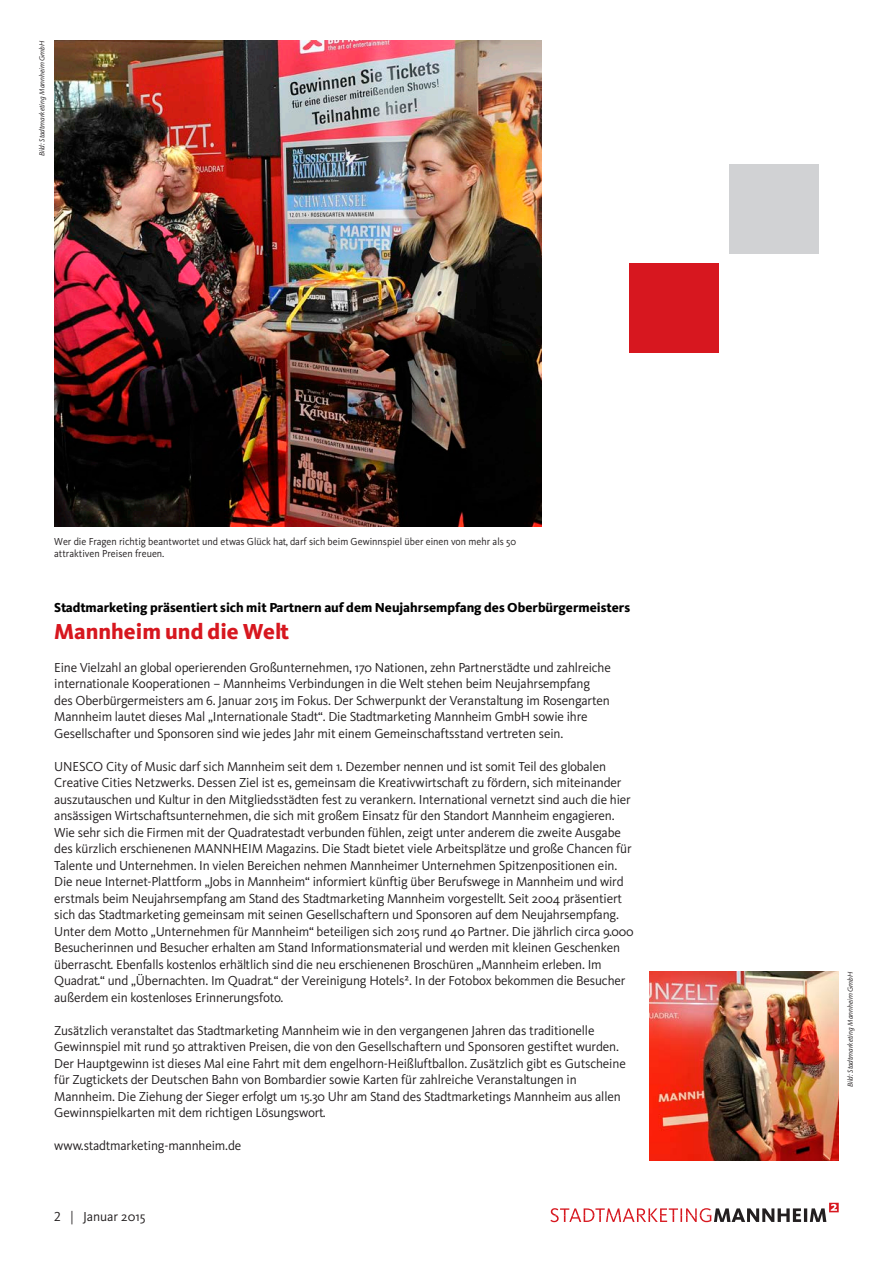
<style>
.page{position:relative;width:893px;height:1263px;background:#fff}
.page>*{position:absolute;margin:0;border:0;box-sizing:border-box;transform-origin:0 0}
.t1{font:800 22.5px "Kievit";color:#d7171f}
.t2{font:13.5px/16.5px "Kievit";letter-spacing:-.01em;color:#231f20}
.t3{font:800 13.5px "Kievit";color:#000}
.t4{font:10.5px/12.6px "Kievit";color:#231f20;scale:.96 1}
.t5{font:italic 7.5px "Kievit";color:#231f20}
.s1{font-family:"Kievit Regular SC"}
</style>
<div class="page">
<svg style="left:550px;top:1203px;width:289px;height:19px"></svg>
<img style="left:54px;top:40px;width:487px;height:487px">
<div style="left:629px;top:263px;width:90px;height:90px;background:#d7171f"></div>
<div style="left:729px;top:164px;width:89px;height:90px;background:#d1d2d4"></div>
<img style="left:649px;top:971px;width:189px;height:189px">
<p class="t5" style="left:38px;top:156px;width:117px;rotate:-90deg">Bild: Stadtmarketing Mannheim GmbH</p>
<p class="t4" style="left:54px;top:535px;width:483px">Wer die Fragen richtig beantwortet und etwas Glück hat, darf sich beim Gewinnspiel über einen von mehr als 50 attraktiven Preisen freuen.</p>
<p class="t3" style="left:54px;top:599px;width:577px">Stadtmarketing präsentiert sich mit Partnern auf dem Neujahrsempfang des Oberbürgermeisters</p>
<h1 class="t1" style="left:54px;top:618px;width:236px">Mannheim und die Welt</h1>
<p class="t2" style="left:54px;top:659px;width:558px">Eine Vielzahl an global operierenden Großunternehmen, 170 Nationen, zehn Partnerstädte und zahlreiche internationale Kooperationen – Mannheims Verbindungen in die Welt stehen beim Neujahrsempfang des Oberbürgermeisters am 6. Januar 2015 im Fokus. Der Schwerpunkt der Veranstaltung im Rosengarten Mannheim lautet dieses Mal „Internationale Stadt“. Die Stadtmarketing Mannheim GmbH sowie ihre Gesellschafter und Sponsoren sind wie jedes Jahr mit einem Gemeinschaftsstand vertreten sein.</p>
<p class="t2" style="left:54px;top:758px;width:581px">UNESCO City of Music darf sich Mannheim seit dem 1. Dezember nennen und ist somit Teil des globalen Creative Cities Netzwerks. Dessen Ziel ist es, gemeinsam die Kreativwirtschaft zu fördern, sich miteinander auszutauschen und Kultur in den Mitgliedsstädten fest zu verankern. International vernetzt sind auch die hier ansässigen Wirtschaftsunternehmen, die sich mit großem Einsatz für den Standort Mannheim engagieren.<br>Wie sehr sich die Firmen mit der Quadratestadt verbunden fühlen, zeigt unter anderem die zweite Ausgabe des kürzlich erschienenen MANNHEIM Magazins. Die Stadt bietet viele Arbeitsplätze und große Chancen für Talente und Unternehmen. In vielen Bereichen nehmen Mannheimer Unternehmen Spitzenpositionen ein.<br>Die neue Internet-Plattform „Jobs in Mannheim“ informiert künftig über Berufswege in Mannheim und wird erstmals beim Neujahrsempfang am Stand des Stadtmarketing Mannheim vorgestellt. Seit 2004 präsentiert sich das Stadtmarketing gemeinsam mit seinen Gesellschaftern und Sponsoren auf dem Neujahrsempfang.<br>Unter dem Motto „Unternehmen für Mannheim“ beteiligen sich 2015 rund 40 Partner. Die jährlich circa 9.000<br>Besucherinnen und Besucher erhalten am Stand Informationsmaterial und werden mit kleinen Geschenken überrascht. Ebenfalls kostenlos erhältlich sind die neu erschienenen Broschüren „Mannheim erleben. Im Quadrat.“ und „Übernachten. Im Quadrat.“ der Vereinigung Hotels². In der Fotobox bekommen die Besucher außerdem ein kostenloses Erinnerungsfoto.</p>
<p class="t2" style="left:54px;top:1022px;width:573px">Zusätzlich veranstaltet das Stadtmarketing Mannheim wie in den vergangenen Jahren das traditionelle Gewinnspiel mit rund 50 attraktiven Preisen, die von den Gesellschaftern und Sponsoren gestiftet wurden.<br>Der Hauptgewinn ist dieses Mal eine Fahrt mit dem engelhorn-Heißluftballon. Zusätzlich gibt es Gutscheine für Zugtickets der Deutschen Bahn von Bombardier sowie Karten für zahlreiche Veranstaltungen in Mannheim. Die Ziehung der Sieger erfolgt um 15.30 Uhr am Stand des Stadtmarketings Mannheim aus allen Gewinnspielkarten mit dem richtigen Lösungswort.</p>
<p class="t2" style="left:54px;top:1138px;width:189px">www.stadtmarketing-mannheim.de</p>
<p class="t2" style="left:54px;top:1209px;width:93px"><span class="s1">2</span> | Januar 2015</p>
<p class="t5" style="left:846px;top:1087px;width:117px;rotate:-90deg">Bild: Stadtmarketing Mannheim GmbH</p>
</div>
